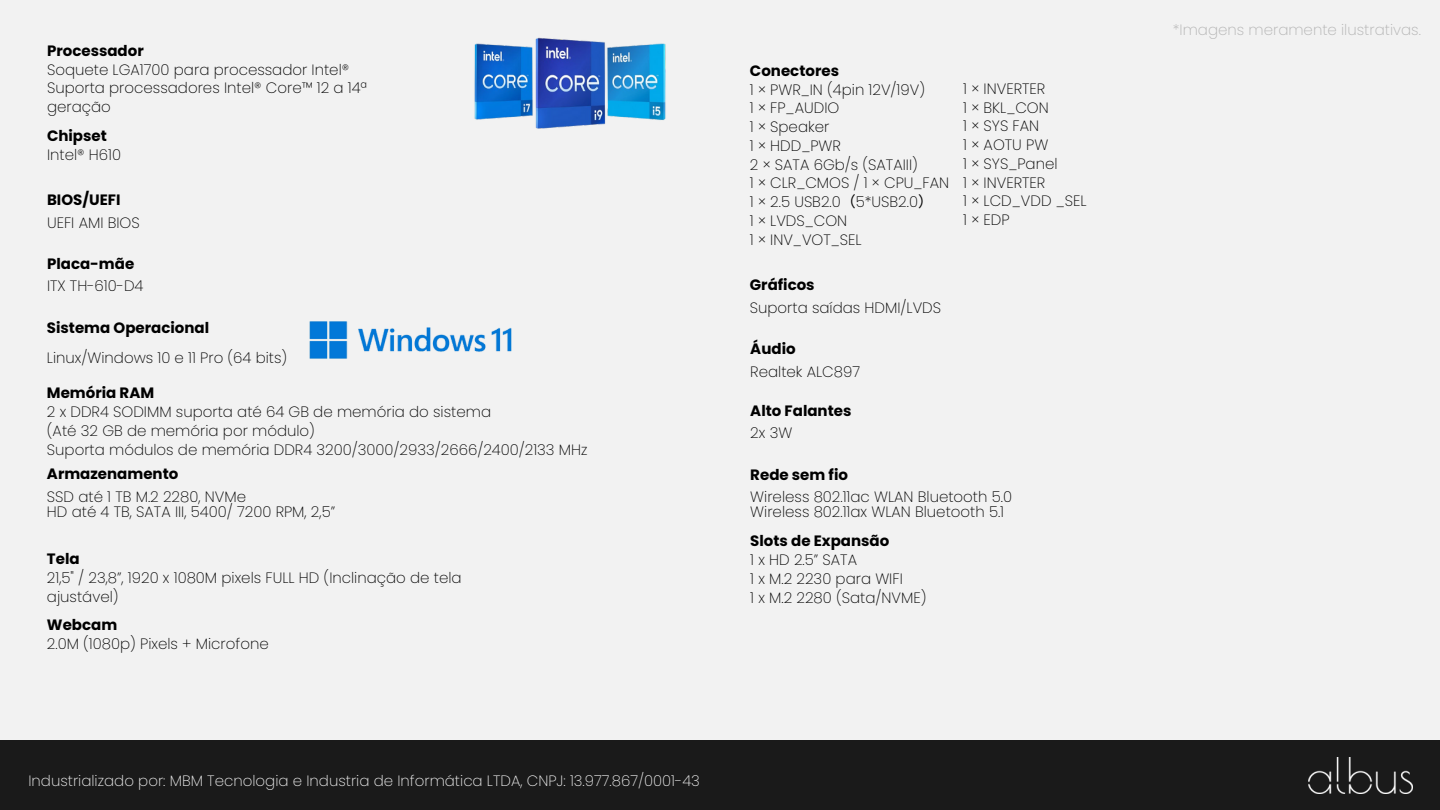
<style>
.page{position:relative;width:1440px;height:810px;background:#f2f2f2}
.page>*{position:absolute;margin:0;border:0;box-sizing:border-box;transform-origin:0 0}
.t1{font:200 15px/18.8px "Poppins";color:#000}
.t2{font:700 15px "Poppins";color:#000}
.t3{font:200 15px "Poppins";color:#f2f2f2}
.t4{font:200 15px "Poppins";color:#b3b3b3}
.s1{font-weight:700}
.s2{font-family:"Noto Sans CJ Ksc";font-weight:400}
</style>
<div class="page">
<div style="left:0;top:740px;width:1440px;height:70px;background:#1a1a1a"></div>
<img style="left:1308px;top:757px;width:105px;height:37px">
<img style="left:474px;top:37px;width:192px;height:92px">
<img style="left:309px;top:321px;width:203px;height:38px">
<p class="t2" style="left:47px;top:40px;width:98px">Processador</p>
<h2 class="t1" style="left:47px;top:60px;width:322px">Soquete LGA1700 para processador Intel®<br>Suporta processadores Intel® Core™ 12 a 14ª geração</h2>
<p class="t1" style="left:47px;top:126px;width:76px"><span class="s1">Chipset<br></span>Intel® H610</p>
<p class="t1" style="left:47px;top:189px;width:94px;line-height:22.5px"><span class="s1">BIOS/UEFI<br></span>UEFI AMI BIOS</p>
<p class="t2" style="left:47px;top:253px;width:89px">Placa-mãe</p>
<p class="t1" style="left:47px;top:277px;width:98px">ITX TH-610-D4</p>
<h1 class="t2" style="left:47px;top:317px;width:164px">Sistema Operacional</h1>
<p class="t1" style="left:47px;top:348px;width:242px">Linux/Windows 10 e 11 Pro (64 bits)</p>
<p class="t2" style="left:47px;top:383px;width:109px">Memória RAM</p>
<p class="t1" style="left:47px;top:402px;width:446px">2 x DDR4 SODIMM suporta até 64 GB de memória do sistema</p>
<p class="t1" style="left:47px;top:421px;width:270px">(Até 32 GB de memória por módulo)</p>
<p class="t1" style="left:47px;top:440px;width:542px">Suporta módulos de memória DDR4 3200/3000/2933/2666/2400/2133 MHz</p>
<p class="t2" style="left:47px;top:464px;width:133px">Armazenamento</p>
<p class="t1" style="left:47px;top:487px;width:201px">SSD até 1 TB M.2 2280, NVMe</p>
<p class="t1" style="left:47px;top:502px;width:290px">HD até 4 TB, SATA III, 5400/ 7200 RPM, 2,5”</p>
<p class="t2" style="left:47px;top:548px;width:34px">Tela</p>
<p class="t1" style="left:47px;top:568px;width:416px">21,5" / 23,8”, 1920 x 1080M pixels FULL HD (Inclinação de tela ajustável)</p>
<p class="t1" style="left:47px;top:615px;width:223px"><span class="s1">Webcam<br></span>2.0M (1080p) Pixels + Microfone</p>
<p class="t3" style="left:28px;top:770px;width:673px">Industrializado por: MBM Tecnologia e Industria de Informática LTDA, CNPJ: 13.977.867/0001-43</p>
<p class="t1" style="left:750px;top:61px;width:201px"><span class="s1">Conectores<br></span>1 × PWR_IN (4pin 12V/19V)<br>1 × FP_AUDIO<br>1 × Speaker<br>1 × HDD_PWR<br>2 × SATA 6Gb/s (SATAIII)<br>1 × CLR_CMOS / 1 × CPU_FAN<br>1 × 2.5 USB2.0<span class="s2">（</span>5*USB2.0<span class="s2">）<br></span>1 × LVDS_CON<br>1 × INV_VOT_SEL</p>
<p class="t1" style="left:963px;top:79px;width:125px">1 × INVERTER<br>1 × BKL_CON<br>1 × SYS FAN<br>1 × AOTU PW<br>1 × SYS_Panel<br>1 × INVERTER<br>1 × LCD_VDD _SEL<br>1 × EDP</p>
<p class="t2" style="left:750px;top:275px;width:66px">Gráficos</p>
<p class="t1" style="left:750px;top:298px;width:193px">Suporta saídas HDMI/LVDS</p>
<p class="t2" style="left:750px;top:338px;width:47px">Áudio</p>
<p class="t1" style="left:750px;top:362px;width:111px">Realtek ALC897</p>
<p class="t2" style="left:750px;top:400px;width:103px">Alto Falantes</p>
<p class="t1" style="left:750px;top:424px;width:43px">2x 3W</p>
<p class="t2" style="left:750px;top:464px;width:99px">Rede sem fio</p>
<p class="t1" style="left:750px;top:488px;width:263px">Wireless 802.11ac WLAN Bluetooth 5.0</p>
<p class="t1" style="left:750px;top:503px;width:255px">Wireless 802.11ax WLAN Bluetooth 5.1</p>
<p class="t1" style="left:750px;top:532px;width:178px"><span class="s1">Slots de Expansão<br></span>1 x HD 2.5” SATA<br>1 x M.2 2230 para WIFI<br>1 x M.2 2280 (Sata/NVME)</p>
<p class="t4" style="left:1173px;top:19px;width:250px">*Imagens meramente ilustrativas.</p>
</div>
